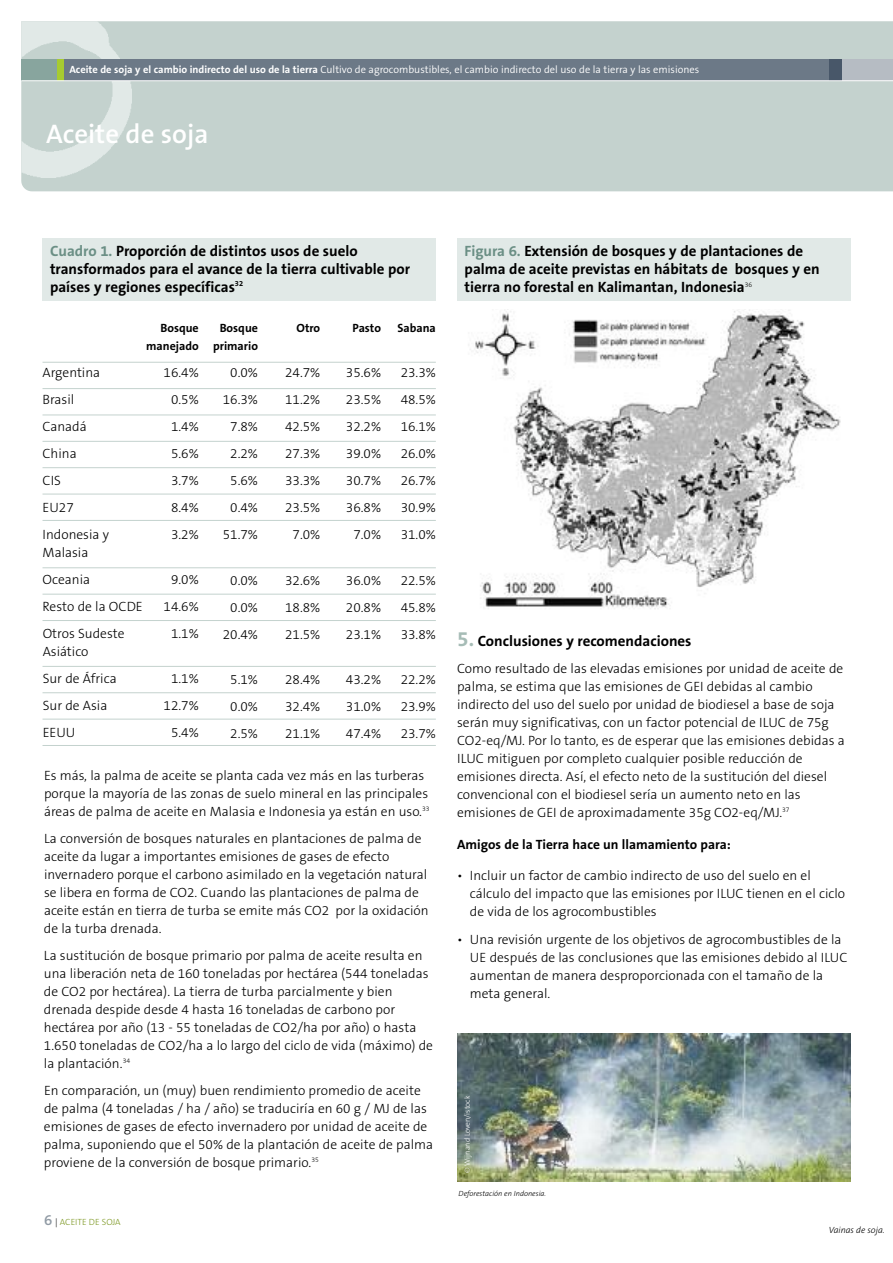
<style>
.page{position:relative;width:893px;height:1263px;background:#fff}
.page>*{position:absolute;margin:0;border:0;box-sizing:border-box;transform-origin:0 0}
.t1{font:600 27px "The Sans B6";color:#fff}
.t2{font:700 15px/18px "The Sans B7";color:#000}
.t3{font:300 13.5px/27px "The Sans B3";color:#000}
.t4{font:700 13.5px "The Sans B7";color:#000}
.t5{font:700 12px/18px "The Sans B7";color:#000;text-align:right}
.t6{font:300 10.5px "The Sans B4";color:#fff}
.t7{font:300 9px "The Sans B3";color:#7d9823}
.t8{font:italic 300 9px "The Sans B3";color:#000}
.t9{font:italic 300 7.5px "The Sans B3";color:#000}
.t10{font:300 7.5px "The Sans B3";color:#fff}
.t11{font:300 6.75px "The Sans B3";color:#000}
.s1{font-family:"The Sans B7";font-weight:700}
.s2{color:#6b8f85}
.s3{font-family:"The Sans B6";font-weight:600;font-size:15px;color:#919ba5}
.s4{color:#000}
.s5{font-size:21px;color:#a6bcb6}
</style>
<div class="page">
<div style="left:21px;top:21px;width:872px;height:170px;background:#c4d2ce"></div>
<img style="left:21px;top:21px;width:111px;height:157px">
<div style="left:21px;top:60px;width:872px;height:21px;background:#6c7987"></div>
<div style="left:21px;top:60px;width:43px;height:21px;background:#88a59e"></div>
<div style="left:57px;top:60px;width:7px;height:21px;background:#a7cb30"></div>
<div style="left:829px;top:60px;width:64px;height:21px;background:#b6bcc3"></div>
<div style="left:829px;top:60px;width:13px;height:21px;background:#485769"></div>
<hr style="left:21px;top:80px;width:872px;height:1px;background:#fff">
<hr style="left:43px;top:362px;width:393px;height:1px;background:#c4d2ce">
<hr style="left:43px;top:388px;width:393px;height:1px;background:#c4d2ce">
<hr style="left:43px;top:415px;width:393px;height:1px;background:#c4d2ce">
<hr style="left:43px;top:441px;width:393px;height:1px;background:#c4d2ce">
<hr style="left:43px;top:467px;width:393px;height:1px;background:#c4d2ce">
<hr style="left:43px;top:494px;width:393px;height:1px;background:#c4d2ce">
<hr style="left:43px;top:520px;width:393px;height:1px;background:#c4d2ce">
<hr style="left:43px;top:567px;width:393px;height:1px;background:#c4d2ce">
<hr style="left:43px;top:594px;width:393px;height:1px;background:#c4d2ce">
<hr style="left:43px;top:620px;width:393px;height:1px;background:#c4d2ce">
<hr style="left:43px;top:666px;width:393px;height:1px;background:#c4d2ce">
<hr style="left:43px;top:692px;width:393px;height:1px;background:#c4d2ce">
<hr style="left:43px;top:719px;width:393px;height:1px;background:#c4d2ce">
<hr style="left:43px;top:745px;width:393px;height:1px;background:#c4d2ce">
<div style="left:43px;top:238px;width:393px;height:63px;background:#e1e9e7"></div>
<img style="left:468px;top:309px;width:373px;height:300px">
<div style="left:457px;top:238px;width:393px;height:63px;background:#e1e9e7"></div>
<img style="left:457px;top:1034px;width:393px;height:147px">
<p class="t6" style="left:69px;top:64px;width:631px"><span class="s1">Aceite de soja y el cambio indirecto del uso de la tierra</span> Cultivo de agrocombustibles, el cambio indirecto del uso de la tierra y las emisiones</p>
<h1 class="t1" style="left:46px;top:119px;width:164px">Aceite de soja</h1>
<p class="t2" style="left:50px;top:242px;width:362px"><span class="s2">Cuadro 1.</span> Proporción de distintos usos de suelo transformados para el avance de la tierra cultivable por países y regiones específicas<sup>32</sup></p>
<p class="t2" style="left:465px;top:242px;width:357px"><span class="s2">Figura 6.</span> Extensión de bosques y de plantaciones de palma de aceite previstas en hábitats de bosques y en tierra no forestal en Kalimantan, Indonesia</p>
<p class="t11" style="left:745px;top:281px;width:9px">36</p>
<p class="t5" style="left:146px;top:319px;width:54px">Bosque manejado</p>
<p class="t3" style="left:164px;top:359px;width:37px;text-align:center">16.4%<br>0.5%<br>1.4%<br>5.6%<br>3.7%<br>8.4%<br>3.2%</p>
<p class="t3" style="left:164px;top:566px;width:37px;text-align:center">9.0%<br>14.6%<br>1.1%</p>
<p class="t3" style="left:164px;top:665px;width:37px;text-align:center">1.1%<br>12.7%<br>5.4%</p>
<p class="t3" style="left:43px;top:359px;width:68px">Argentina<br>Brasil<br>Canadá<br>China<br>CIS<br>EU27<br>Indonesia y</p>
<p class="t3" style="left:43px;top:539px;width:102px">Malasia<br>Oceania<br>Resto de la OCDE<br>Otros Sudeste</p>
<p class="t3" style="left:43px;top:638px;width:76px">Asiático<br>Sur de África<br>Sur de Asia<br>EEUU</p>
<p class="t5" style="left:213px;top:320px;width:46px;text-align:center">Bosque primario</p>
<p class="t3" style="left:223px;top:360px;width:37px;text-align:center">0.0%<br>16.3%<br>7.8%<br>2.2%<br>5.6%<br>0.4%<br>51.7%</p>
<p class="t3" style="left:223px;top:567px;width:37px;text-align:center">0.0%<br>0.0%<br>20.4%</p>
<p class="t3" style="left:230px;top:666px;width:29px;text-align:justify">5.1% 0.0% 2.5%</p>
<p class="t5" style="left:297px;top:320px;width:25px">Otro</p>
<p class="t3" style="left:285px;top:360px;width:37px;text-align:center">24.7%<br>11.2%<br>42.5%<br>27.3%<br>33.3%<br>23.5%<br>7.0%</p>
<p class="t3" style="left:285px;top:567px;width:37px;text-align:justify">32.6% 18.8% 21.5%</p>
<p class="t3" style="left:285px;top:666px;width:37px;text-align:justify">28.4% 32.4% 21.1%</p>
<p class="t5" style="left:353px;top:320px;width:30px">Pasto</p>
<p class="t3" style="left:346px;top:360px;width:37px;text-align:center">35.6%<br>23.5%<br>32.2%<br>39.0%<br>30.7%<br>36.8%<br>7.0%</p>
<p class="t3" style="left:346px;top:567px;width:37px;text-align:justify">36.0% 20.8% 23.1%</p>
<p class="t3" style="left:346px;top:666px;width:37px;text-align:justify">43.2% 31.0% 47.4%</p>
<p class="t5" style="left:397px;top:320px;width:40px">Sabana</p>
<p class="t3" style="left:401px;top:360px;width:37px;text-align:justify">23.3% 48.5% 16.1% 26.0% 26.7% 30.9% 31.0%</p>
<p class="t3" style="left:401px;top:567px;width:37px;text-align:justify">22.5% 45.8% 33.8%</p>
<p class="t3" style="left:401px;top:666px;width:37px;text-align:justify">22.2% 23.9% 23.7%</p>
<p class="t3" style="left:44px;top:767px;width:387px;line-height:18px">Es más, la palma de aceite se planta cada vez más en las turberas porque la mayoría de las zonas de suelo mineral en las principales áreas de palma de aceite en Malasia e Indonesia ya están en uso.<sup>33</sup></p>
<p class="t3" style="left:44px;top:830px;width:386px;line-height:18px">La conversión de bosques naturales en plantaciones de palma de aceite da lugar a importantes emisiones de gases de efecto invernadero porque el carbono asimilado en la vegetación natural se libera en forma de CO2. Cuando las plantaciones de palma de aceite están en tierra de turba se emite más CO2 por la oxidación de la turba drenada.</p>
<p class="t3" style="left:44px;top:947px;width:391px;line-height:18px">La sustitución de bosque primario por palma de aceite resulta en una liberación neta de 160 toneladas por hectárea (544 toneladas de CO2 por hectárea). La tierra de turba parcialmente y bien drenada despide desde 4 hasta 16 toneladas de carbono por hectárea por año (13 - 55 toneladas de CO2/ha por año) o hasta 1.650 toneladas de CO2/ha a lo largo del ciclo de vida (máximo) de la plantación.<sup>34</sup></p>
<p class="t3" style="left:44px;top:1082px;width:391px;line-height:18px">En comparación, un (muy) buen rendimiento promedio de aceite de palma (4 toneladas / ha / año) se traduciría en 60 g / MJ de las emisiones de gases de efecto invernadero por unidad de aceite de palma, suponiendo que el 50% de la plantación de aceite de palma proviene de la conversión de bosque primario.<sup>35</sup></p>
<p class="t7" style="left:44px;top:1217px;width:78px"><span class="s3">6</span> <span class="s4">|</span> ACEITE DE SOJA</p>
<p class="t2" style="left:457px;top:633px;width:236px"><span class="s5">5.</span> Conclusiones y recomendaciones</p>
<p class="t3" style="left:457px;top:660px;width:389px;line-height:18px">Como resultado de las elevadas emisiones por unidad de aceite de palma, se estima que las emisiones de GEI debidas al cambio indirecto del uso del suelo por unidad de biodiesel a base de soja serán muy significativas, con un factor potencial de ILUC de 75g CO2-eq/MJ. Por lo tanto, es de esperar que las emisiones debidas a ILUC mitiguen por completo cualquier posible reducción de emisiones directa. Así, el efecto neto de la sustitución del diesel convencional con el biodiesel sería un aumento neto en las emisiones de GEI de aproximadamente 35g CO2-eq/MJ.<sup>37</sup></p>
<p class="t4" style="left:457px;top:837px;width:275px">Amigos de la Tierra hace un llamamiento para:</p>
<p class="t3" style="left:470px;top:867px;width:377px;line-height:18px;text-indent:-13px">• Incluir un factor de cambio indirecto de uso del suelo en el cálculo del impacto que las emisiones por ILUC tienen en el ciclo de vida de los agrocombustibles</p>
<p class="t3" style="left:470px;top:931px;width:379px;line-height:18px;text-indent:-13px">• Una revisión urgente de los objetivos de agrocombustibles de la UE después de las conclusiones que las emisiones debido al ILUC aumentan de manera desproporcionada con el tamaño de la meta general.</p>
<p class="t10" style="left:464px;top:1173px;width:79px;rotate:-90deg">© Wijnand Loven/istock</p>
<p class="t9" style="left:459px;top:1189px;width:89px">Deforestación en Indonesia.</p>
<p class="t8" style="left:829px;top:1225px;width:57px">Vainas de soja.</p>
</div>
